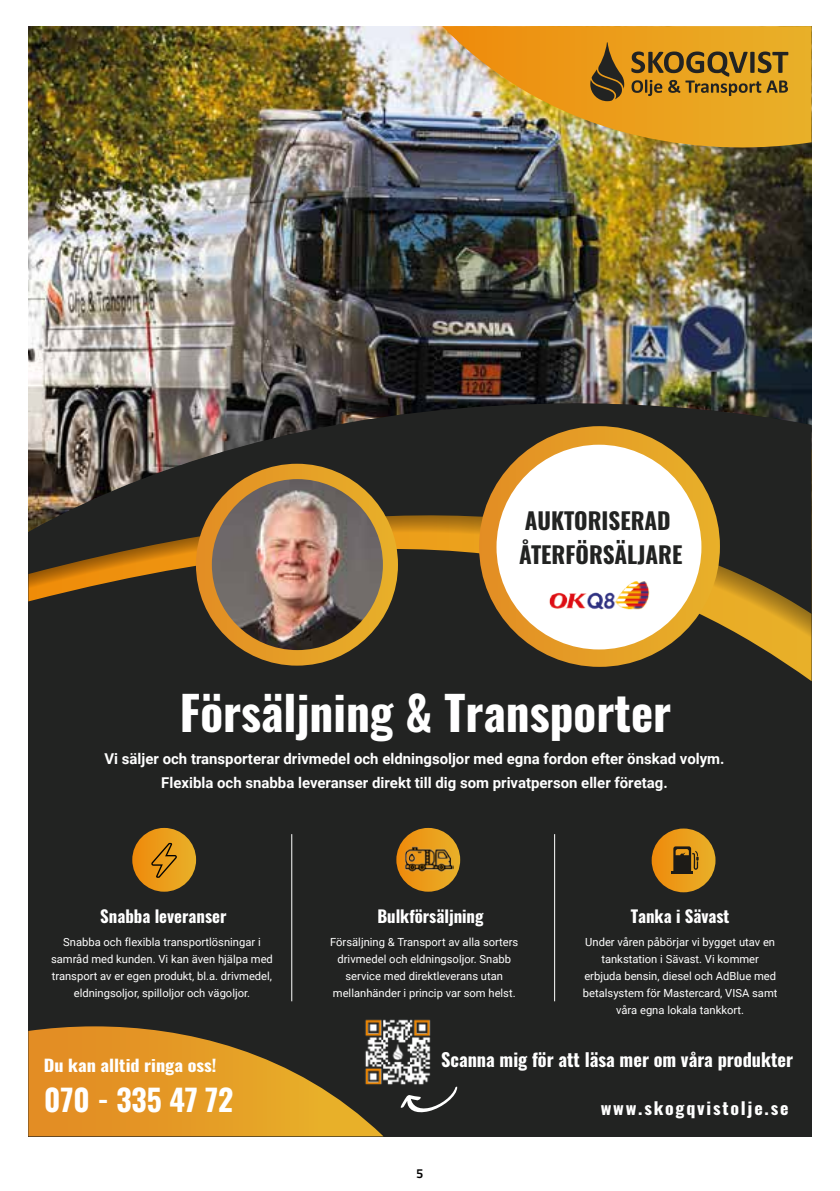
<style>
.page{position:relative;width:840px;height:1191px;background:#fff}
.page>*{position:absolute;margin:0;border:0;box-sizing:border-box;transform-origin:0 0}
.t1{font:700 47px "Oswald";color:#fff}
.t2{font:700 30px "Oswald";color:#fff}
.t3{font:700 23px/33.8px "Oswald";color:#222322}
.t4{font:700 18.2px "Oswald";color:#fff}
.t5{font:700 17px "Oswald";letter-spacing:.1em;color:#fff;scale:1.05 1}
.t6{font:700 16.8px "Oswald";color:#fff}
.t7{font:700 16.4px "Oswald";color:#fff;scale:1.1 1}
.t8{font:700 15px/24.2px "Roboto";color:#fff;text-align:center}
.t9{font:700 12px "ATG Text";color:#000}
.t10{font:11.2px/17.2px "Roboto";color:#fff;text-align:center}
</style>
<div class="page">
<div style="left:28px;top:27px;width:783px;height:1109px;background:#222322"></div>
<img style="left:28px;top:26px;width:783px;height:377px">
<svg style="left:28px;top:1026px;width:355px;height:110px"></svg>
<svg style="left:228px;top:639px;width:583px;height:42px"></svg>
<svg style="left:28px;top:403px;width:783px;height:211px"></svg>
<svg style="left:479px;top:426px;width:240px;height:241px;background:#e39e29"></svg>
<svg style="left:196px;top:464px;width:202px;height:201px;background:#e39d26"></svg>
<div style="left:496px;top:445px;width:205px;height:204px;background:#fff;border-radius:50%"></div>
<img style="left:549px;top:581px;width:101px;height:29px">
<img style="left:212px;top:479px;width:171px;height:171px;border-radius:85px">
<svg style="left:400px;top:1086px;width:57px;height:27px"></svg>
<hr style="left:291px;top:834px;width:1px;height:167px;background:#fff">
<hr style="left:554px;top:834px;width:1px;height:167px;background:#fff">
<img style="left:442px;top:26px;width:369px;height:130px">
<svg style="left:631px;top:51px;width:157px;height:45px"></svg>
<svg style="left:590px;top:42px;width:34px;height:59px"></svg>
<img style="left:361px;top:1019px;width:72px;height:68px">
<svg style="left:132px;top:828px;width:64px;height:63px;background:#e89b1a"></svg>
<svg style="left:151px;top:843px;width:26px;height:34px"></svg>
<svg style="left:396px;top:828px;width:64px;height:63px"></svg>
<img style="left:403px;top:834px;width:50px;height:49px">
<div style="left:651px;top:828px;width:64px;height:64px;background:linear-gradient(to right,#e5850c,#ebb128);border-radius:32px"></div>
<hr style="left:671px;top:871px;width:21px;height:3px;background:#1d1b17">
<svg style="left:673px;top:846px;width:25px;height:27px"></svg>
<h3 class="t3" style="left:519px;top:505px;width:164px">AUKTORISERAD<br>ÅTERFÖRSÄLJARE</h3>
<h1 class="t1" style="left:180px;top:688px;width:492px">Försäljning &amp; Transporter</h1>
<h3 class="t8" style="left:104px;top:746px;width:621px">Vi säljer och transporterar drivmedel och eldningsoljor med egna fordon efter önskad volym.<br>Flexibla och snabba leveranser direkt till dig som privatperson eller företag.</h3>
<h3 class="t6" style="left:100px;top:907px;width:128px">Snabba leveranser</h3>
<p class="t10" style="left:51px;top:932px;width:223px">Snabba och flexibla transportlösningar i samråd med kunden. Vi kan även hjälpa med transport av er egen produkt, bl.a. drivmedel, eldningsoljor, spilloljor och vägoljor.</p>
<h3 class="t6" style="left:377px;top:907px;width:108px">Bulkförsäljning</h3>
<p class="t10" style="left:330px;top:932px;width:190px">Försäljning &amp; Transport av alla sorters drivmedel och eldningsoljor. Snabb service med direktleverans utan mellanhänder i princip var som helst.</p>
<h3 class="t6" style="left:630px;top:907px;width:100px">Tanka i Sävast</h3>
<p class="t10" style="left:582px;top:932px;width:196px">Under våren påbörjar vi bygget utav en tankstation i Sävast. Vi kommer erbjuda bensin, diesel och AdBlue med betalsystem för Mastercard, VISA samt våra egna lokala tankkort.</p>
<h3 class="t7" style="left:44px;top:1056px;width:158px">Du kan alltid ringa oss!</h3>
<h3 class="t4" style="left:441px;top:1049px;width:353px">Scanna mig för att läsa mer om våra produkter</h3>
<h2 class="t2" style="left:44px;top:1084px;width:191px">070 - 335 47 72</h2>
<p class="t9" style="left:416px;top:1166px;width:8px">5</p>
<h3 class="t5" style="left:600px;top:1099px;width:180px">www.skogqvistolje.se</h3>
</div>
